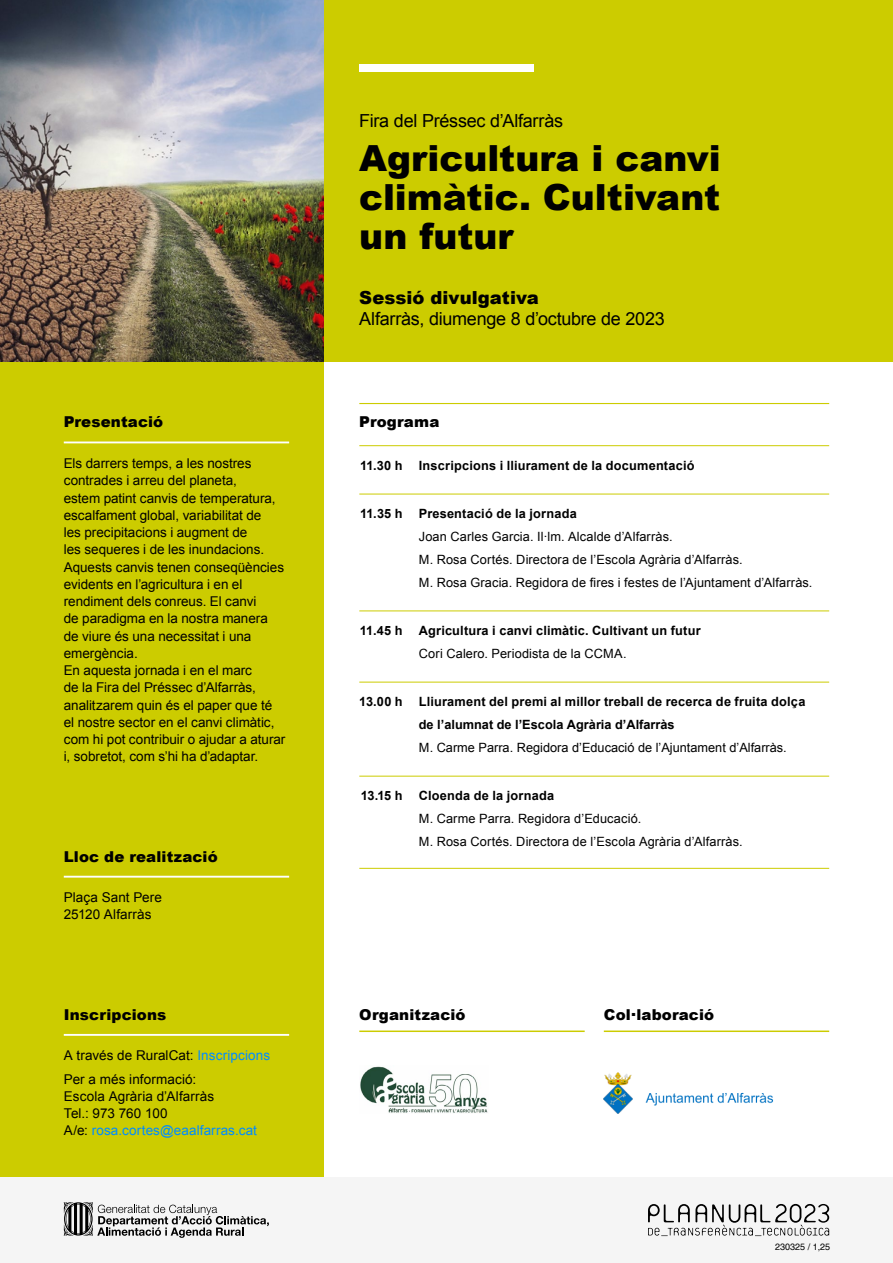
<style>
.page{position:relative;width:893px;height:1263px;background:#fff}
.page>*{position:absolute;margin:0;border:0;box-sizing:border-box;transform-origin:0 0}
.t1{font:900 36px/39px "Arial";color:#000;text-align:justify}
.t2{font:18px "Arial";letter-spacing:-.015em;color:#000}
.t3{font:900 18px "Arial";color:#000}
.t4{font:900 15px "Arial";letter-spacing:.01em;color:#000}
.P4{font:13.5px/17.2px "Arial";letter-spacing:-.005em;color:#000}
.P4-2{font:13.5px "Arial";letter-spacing:.01em;color:#008cff}
.P1{font:700 12.75px/22.8px "Arial";letter-spacing:.015em;color:#000}
.P1-2{font:12.75px/22.8px "Arial";letter-spacing:.01em;color:#000}
.t5{font:9px "Helvetica";color:#000}
.s1{color:#008cff}
.s2{color:#000}
.s3{font-weight:700}
.s4{font-weight:400}
</style>
<div class="page">
<div style="left:0;top:361px;width:323px;height:817px;background:#cc0"></div>
<div style="left:323px;top:0;width:570px;height:361px;background:#cc0"></div>
<div style="left:0;top:1178px;width:893px;height:85px;background:#f5f5f5"></div>
<svg style="left:64px;top:1202px;width:205px;height:36px"></svg>
<div style="left:359px;top:64px;width:175px;height:7px;background:#fff"></div>
<svg style="left:648px;top:1204px;width:181px;height:32px"></svg>
<hr style="left:64px;top:441px;width:225px;height:2px;background:#fff">
<hr style="left:64px;top:876px;width:225px;height:2px;background:#fff">
<hr style="left:64px;top:1034px;width:225px;height:2px;background:#fff">
<img style="left:0;top:0;width:323px;height:361px">
<hr style="left:359px;top:403px;width:470px;height:1px;background:#cc0">
<hr style="left:359px;top:445px;width:470px;height:1px;background:#cc0">
<hr style="left:359px;top:494px;width:470px;height:1px;background:#cc0">
<hr style="left:359px;top:610px;width:470px;height:1px;background:#cc0">
<hr style="left:359px;top:682px;width:470px;height:1px;background:#cc0">
<hr style="left:359px;top:776px;width:470px;height:1px;background:#cc0">
<hr style="left:359px;top:868px;width:470px;height:1px;background:#cc0">
<hr style="left:359px;top:1030px;width:226px;height:2px;background:#cc0">
<hr style="left:604px;top:1030px;width:225px;height:2px;background:#cc0">
<img style="left:604px;top:1072px;width:170px;height:42px">
<img style="left:360px;top:1066px;width:128px;height:47px">
<h6 class="t4" style="left:64px;top:411px;width:101px">Presentació</h6>
<p class="P4" style="left:64px;top:455px;width:222px">Els darrers temps, a les nostres contrades i arreu del planeta,<br>estem patint canvis de temperatura, escalfament global, variabilitat de<br>les precipitacions i augment de<br>les sequeres i de les inundacions.<br>Aquests canvis tenen conseqüències evidents en l’agricultura i en el rendiment dels conreus. El canvi<br>de paradigma en la nostra manera de viure és una necessitat i una emergència.</p>
<p class="P4" style="left:64px;top:662px;width:223px">En aquesta jornada i en el marc<br>de la Fira del Préssec d’Alfarràs, analitzarem quin és el paper que té el nostre sector en el canvi climàtic, com hi pot contribuir o ajudar a aturar i, sobretot, com s’hi ha d’adaptar.</p>
<h6 class="t4" style="left:64px;top:845px;width:155px">Lloc de realització</h6>
<p class="P4" style="left:64px;top:889px;width:100px">Plaça Sant Pere</p>
<p class="P4" style="left:64px;top:906px;width:89px">25120 Alfarràs</p>
<h6 class="t4" style="left:64px;top:1004px;width:104px">Inscripcions</h6>
<p class="P4" style="left:64px;top:1047px;width:208px">A través de RuralCat: <span class="s1">Inscripcions</span></p>
<p class="P4" style="left:64px;top:1070px;width:134px">Per a més informació:</p>
<p class="P4" style="left:64px;top:1088px;width:152px">Escola Agrària d’Alfarràs</p>
<p class="P4" style="left:64px;top:1105px;width:105px">Tel.: 973 760 100</p>
<p class="P4-2" style="left:64px;top:1122px;width:195px"><span class="s2">A/e:</span> rosa.cortes@eaalfarras.cat</p>
<h1 class="t2" style="left:359px;top:109px;width:205px">Fira del Préssec d’Alfarràs</h1>
<h1 class="t1" style="left:359px;top:137px;width:363px">Agricultura i canvi climàtic. Cultivant un futur</h1>
<h2 class="t3" style="left:359px;top:285px;width:181px">Sessió divulgativa</h2>
<h3 class="t2" style="left:359px;top:307px;width:307px">Alfarràs, diumenge 8 d’octubre de 2023</h3>
<h4 class="t4" style="left:359px;top:411px;width:82px">Programa</h4>
<p class="P1" style="left:360px;top:454px;width:44px">11.30 h</p>
<p class="P1" style="left:419px;top:454px;width:277px">Inscripcions i lliurament de la documentació</p>
<p class="P1" style="left:360px;top:503px;width:44px">11.35 h</p>
<p class="P1-2" style="left:419px;top:502px;width:395px"><span class="s3">Presentació de la jornada<br></span>Joan Carles Garcia. Il·lm. Alcalde d’Alfarràs.<br>M. Rosa Cortés. Directora de l’Escola Agrària d’Alfarràs.<br>M. Rosa Gracia. Regidora de fires i festes de l’Ajuntament d’Alfarràs.</p>
<p class="P1" style="left:360px;top:620px;width:44px">11.45 h</p>
<p class="P1" style="left:419px;top:620px;width:283px">Agricultura i canvi climàtic. Cultivant un futur<br><span class="s4">Cori Calero. Periodista de la CCMA.</span></p>
<p class="P1" style="left:359px;top:691px;width:45px">13.00 h</p>
<p class="P1" style="left:419px;top:691px;width:388px">Lliurament del premi al millor treball de recerca de fruita dolça de l’alumnat de l’Escola Agrària d’Alfarràs<br><span class="s4">M. Carme Parra. Regidora d’Educació de l’Ajuntament d’Alfarràs.</span></p>
<p class="P1" style="left:361px;top:785px;width:43px">13.15 h</p>
<p class="P1-2" style="left:419px;top:784px;width:325px"><span class="s3">Cloenda de la jornada<br></span>M. Carme Parra. Regidora d’Educació.<br>M. Rosa Cortés. Directora de l’Escola Agrària d’Alfarràs.</p>
<h5 class="t4" style="left:359px;top:1004px;width:108px">Organització</h5>
<p class="t4" style="left:604px;top:1004px;width:112px">Col·laboració</p>
<p class="t5" style="left:775px;top:1242px;width:57px">230325 / 1,25</p>
</div>
